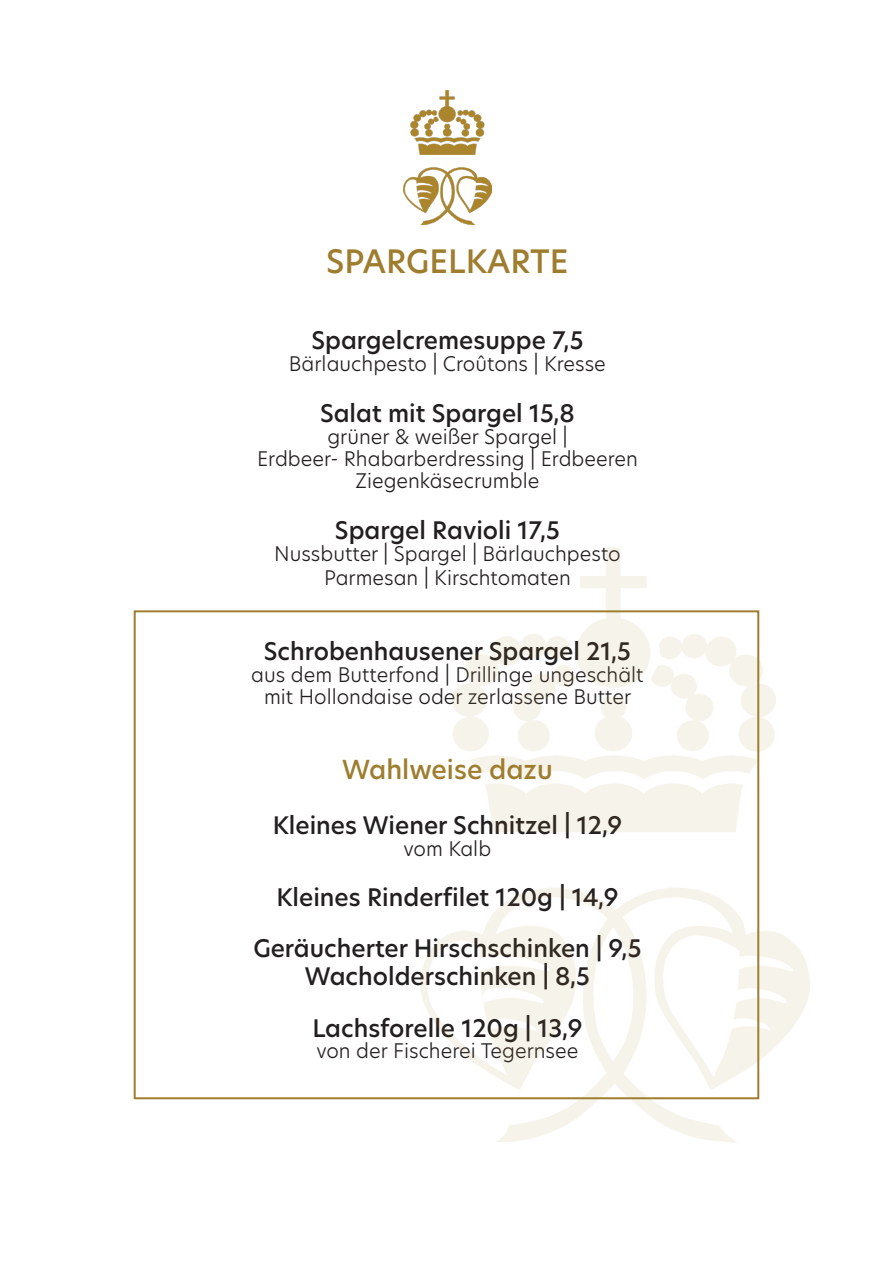
<style>
.page{position:relative;width:893px;height:1263px;background:#fff}
.page>*{position:absolute;margin:0;border:0;box-sizing:border-box;transform-origin:0 0}
.Überschrift{font:500 31.65px "New Hero";color:#9e7d2e}
.Titel_Gericht{font:500 25.8px "New Hero";color:#9e7d2e}
.Titel_Gericht-2{font:500 23.85px "New Hero";color:#231f20}
.Beschreibung_Gericht{font:300 19.8px "New Hero";color:#231f20}
</style>
<div class="page">
<img style="left:404px;top:91px;width:87px;height:133px">
<img style="left:421px;top:547px;width:388px;height:596px">
<div style="left:134px;top:610px;width:625px;height:489px;border:2px solid #9e7d2e"></div>
<p class="Überschrift" style="left:326px;top:240px;width:244px">SPARGELKARTE</p>
<p class="Titel_Gericht-2" style="left:311px;top:324px;width:274px">Spargelcremesuppe 7,5</p>
<p class="Beschreibung_Gericht" style="left:289px;top:350px;width:318px">Bärlauchpesto | Croûtons | Kresse</p>
<p class="Titel_Gericht-2" style="left:320px;top:397px;width:256px">Salat mit Spargel 15,8</p>
<p class="Beschreibung_Gericht" style="left:327px;top:423px;width:241px">grüner &amp; weißer Spargel |</p>
<p class="Beschreibung_Gericht" style="left:257px;top:445px;width:382px">Erdbeer- Rhabarberdressing | Erdbeeren</p>
<p class="Beschreibung_Gericht" style="left:356px;top:467px;width:185px">Ziegenkäsecrumble</p>
<p class="Titel_Gericht-2" style="left:335px;top:514px;width:226px">Spargel Ravioli 17,5</p>
<p class="Beschreibung_Gericht" style="left:274px;top:540px;width:348px">Nussbutter | Spargel | Bärlauchpesto</p>
<p class="Beschreibung_Gericht" style="left:324px;top:564px;width:248px">Parmesan | Kirschtomaten</p>
<p class="Titel_Gericht-2" style="left:264px;top:635px;width:369px">Schrobenhausener Spargel 21,5</p>
<p class="Beschreibung_Gericht" style="left:251px;top:661px;width:394px">aus dem Butterfond | Drillinge ungeschält</p>
<p class="Beschreibung_Gericht" style="left:264px;top:683px;width:369px">mit Hollondaise oder zerlassene Butter</p>
<p class="Titel_Gericht" style="left:342px;top:752px;width:212px">Wahlweise dazu</p>
<p class="Titel_Gericht-2" style="left:273px;top:809px;width:351px">Kleines Wiener Schnitzel | 12,9</p>
<p class="Beschreibung_Gericht" style="left:404px;top:835px;width:89px">vom Kalb</p>
<p class="Titel_Gericht-2" style="left:276px;top:881px;width:344px">Kleines Rinderfilet 120g | 14,9</p>
<p class="Titel_Gericht-2" style="left:253px;top:932px;width:390px">Geräucherter Hirschschinken | 9,5</p>
<p class="Titel_Gericht-2" style="left:305px;top:960px;width:287px">Wacholderschinken | 8,5</p>
<p class="Titel_Gericht-2" style="left:312px;top:1011px;width:272px">Lachsforelle 120g | 13,9</p>
<p class="Beschreibung_Gericht" style="left:316px;top:1037px;width:264px">von der Fischerei Tegernsee</p>
</div>
